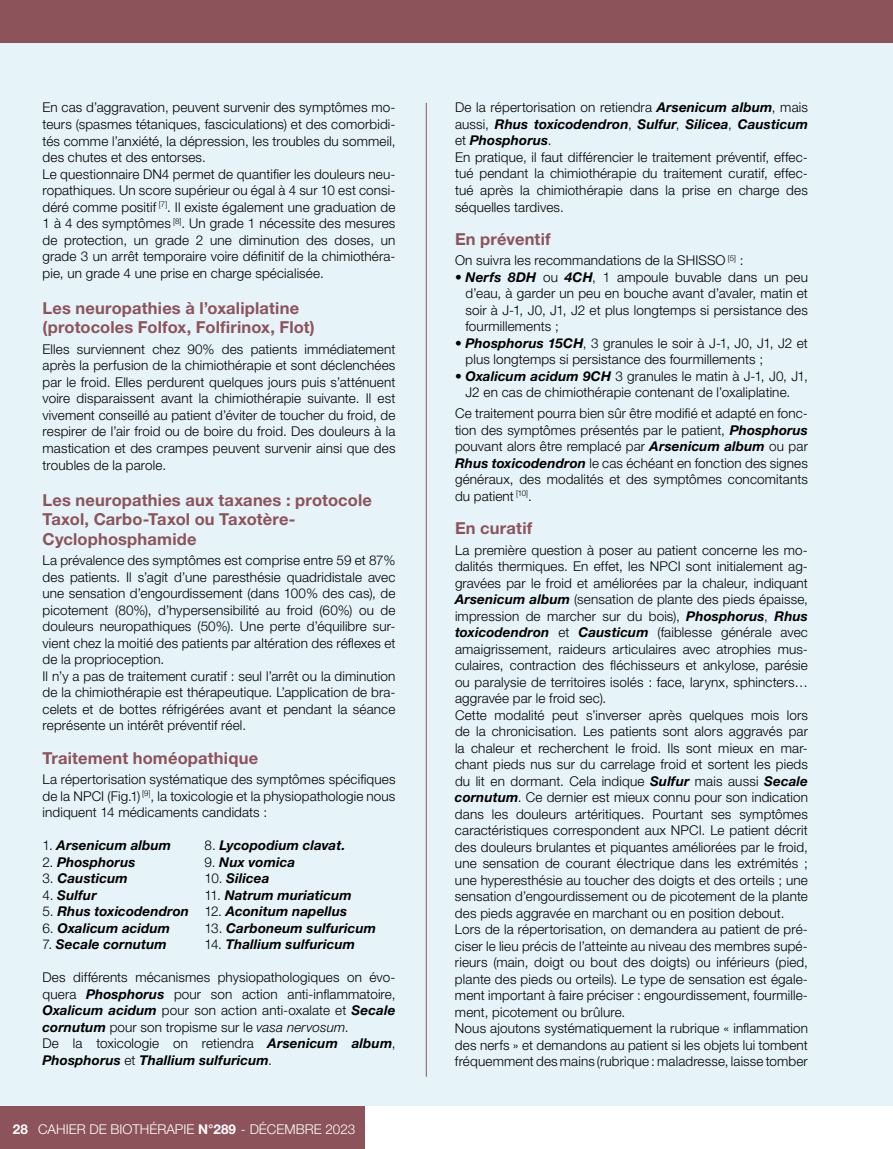
<style>
.page{position:relative;width:893px;height:1149px;background:#fff}
.page>*{position:absolute;margin:0;border:0;box-sizing:border-box;transform-origin:0 0}
.t1{font:700 16.5px/19.5px "Helvetica Neue LT Std";letter-spacing:.01em;color:#8c535a}
.t2{font:300 13.5px/16.5px "Helvetica Neue LT Std";letter-spacing:.01em;color:#000}
.t3{font:italic 700 13.5px "Helvetica Neue LT Std";letter-spacing:.01em;color:#000}
.t4{font:300 13.5px "Helvetica Neue LT Std";color:#fff}
.s1{font-weight:300;font-style:normal}
.s2{font-weight:700;font-style:italic}
.s3{font-style:italic}
.s4{font-weight:700}
</style>
<div class="page">
<div style="left:0;top:1105px;width:365px;height:43px;background:#8c535a"></div>
<div style="left:0;top:0;width:893px;height:1105px;background:#e6f3f8"></div>
<div style="left:0;top:0;width:893px;height:43px;background:#8c535a"></div>
<hr style="left:426px;top:103px;width:1px;height:973px;background:#8c535a">
<p class="t2" style="left:43px;top:99px;width:354px">En cas d’aggravation, peuvent survenir des symptômes mo&shy;teurs (spasmes tétaniques, fasciculations) et des comorbidi&shy;tés comme l’anxiété, la dépression, les troubles du sommeil, des chutes et des entorses.<br>Le questionnaire DN4 permet de quantifier les douleurs neu&shy;ropathiques. Un score supérieur ou égal à 4 sur 10 est consi&shy;déré comme positif <sup>[7]</sup>. Il existe également une graduation de 1 à 4 des symptômes <sup>[8]</sup>. Un grade 1 nécessite des mesures de protection, un grade 2 une diminution des doses, un grade 3 un arrêt temporaire voire définitif de la chimiothéra&shy;pie, un grade 4 une prise en charge spécialisée.</p>
<p class="t1" style="left:43px;top:297px;width:274px">Les neuropathies à l’oxaliplatine (protocoles Folfox, Folfirinox, Flot)</p>
<p class="t2" style="left:43px;top:340px;width:354px;text-align:justify">Elles surviennent chez 90% des patients immédiatement après la perfusion de la chimiothérapie et sont déclenchées par le froid. Elles perdurent quelques jours puis s’atténuent voire disparaissent avant la chimiothérapie suivante. Il est vivement conseillé au patient d’éviter de toucher du froid, de respirer de l’air froid ou de boire du froid. Des douleurs à la mastication et des crampes peuvent survenir ainsi que des troubles de la parole.</p>
<p class="t1" style="left:43px;top:489px;width:331px">Les neuropathies aux taxanes : protocole<br>Taxol, Carbo-Taxol ou Taxotère-<br>Cyclophosphamide</p>
<p class="t2" style="left:43px;top:552px;width:354px">La prévalence des symptômes est comprise entre 59 et 87% des patients. Il s’agit d’une paresthésie quadridistale avec une sensation d’engourdissement (dans 100% des cas), de picotement (80%), d’hypersensibilité au froid (60%) ou de douleurs neuropathiques (50%). Une perte d’équilibre sur&shy;vient chez la moitié des patients par altération des réflexes et de la proprioception.<br>Il n’y a pas de traitement curatif : seul l’arrêt ou la diminution de la chimiothérapie est thérapeutique. L’application de bra&shy;celets et de bottes réfrigérées avant et pendant la séance représente un intérêt préventif réel.</p>
<p class="t1" style="left:43px;top:747px;width:217px">Traitement homéopathique</p>
<p class="t2" style="left:43px;top:770px;width:354px;text-align:justify">La répertorisation systématique des symptômes spécifiques de la NPCI (Fig.1) <sup>[9]</sup>, la toxicologie et la physiopathologie nous indiquent 14 médicaments candidats :</p>
<p class="t3" style="left:43px;top:836px;width:130px"><span class="s1">1.</span> Arsenicum album</p>
<p class="t3" style="left:205px;top:836px;width:142px"><span class="s1">8.</span> Lycopodium clavat.</p>
<p class="t3" style="left:43px;top:853px;width:94px"><span class="s1">2.</span> Phosphorus</p>
<p class="t3" style="left:205px;top:853px;width:92px"><span class="s1">9.</span> Nux vomica</p>
<p class="t3" style="left:43px;top:869px;width:87px"><span class="s1">3.</span> Causticum</p>
<p class="t3" style="left:205px;top:869px;width:66px"><span class="s1">10.</span> Silicea</p>
<p class="t3" style="left:43px;top:886px;width:56px"><span class="s1">4.</span> Sulfur</p>
<p class="t3" style="left:205px;top:886px;width:149px"><span class="s1">11.</span> Natrum muriaticum</p>
<p class="t3" style="left:43px;top:902px;width:306px"><span class="s1">5.</span> Rhus toxicodendron <span class="s1">12.</span> Aconitum napellus</p>
<p class="t3" style="left:43px;top:919px;width:129px"><span class="s1">6.</span> Oxalicum acidum</p>
<p class="t3" style="left:205px;top:919px;width:173px"><span class="s1">13.</span> Carboneum sulfuricum</p>
<p class="t3" style="left:43px;top:935px;width:126px"><span class="s1">7.</span> Secale cornutum</p>
<p class="t3" style="left:205px;top:935px;width:152px"><span class="s1">14.</span> Thallium sulfuricum</p>
<p class="t2" style="left:43px;top:968px;width:354px">Des différents mécanismes physiopathologiques on évo&shy;quera <span class="s2">Phosphorus</span> pour son action anti-inflammatoire, <span class="s2">Oxalicum acidum</span> pour son action anti-oxalate et <span class="s2">Secale cornutum</span> pour son tropisme sur le <span class="s3">vasa nervosum</span>.<br>De la toxicologie on retiendra <span class="s2">Arsenicum album</span>, <span class="s2">Phosphorus</span> et <span class="s2">Thallium sulfuricum</span>.</p>
<p class="t4" style="left:13px;top:1120px;width:344px"><span class="s4">28</span> CAHIER de biothérapie <span class="s4">N°289</span> - décemBRE 2023</p>
<p class="t2" style="left:455px;top:99px;width:354px">De la répertorisation on retiendra <span class="s2">Arsenicum album</span>, mais aussi, <span class="s2">Rhus toxicodendron</span>, <span class="s2">Sulfur</span>, <span class="s2">Silicea</span>, <span class="s2">Causticum </span>et <span class="s2">Phosphorus</span>.<br>En pratique, il faut différencier le traitement préventif, effec&shy;tué pendant la chimiothérapie du traitement curatif, effec&shy;tué après la chimiothérapie dans la prise en charge des séquelles tardives.</p>
<p class="t1" style="left:455px;top:228px;width:97px">En préventif</p>
<p class="t2" style="left:455px;top:252px;width:290px">On suivra les recommandations de la SHISSO <sup>[5]</sup> :</p>
<p class="t2" style="left:465px;top:268px;width:344px;text-align:justify;text-indent:-11px">• <span class="s2">Nerfs 8DH</span> ou <span class="s2">4CH</span>, 1 ampoule buvable dans un peu d’eau, à garder un peu en bouche avant d’avaler, matin et soir à J-1, J0, J1, J2 et plus longtemps si persistance des fourmillements ;</p>
<p class="t2" style="left:465px;top:334px;width:344px;text-indent:-11px">• <span class="s2">Phosphorus 15CH</span>, 3 granules le soir à J-1, J0, J1, J2 et plus longtemps si persistance des fourmillements ;</p>
<p class="t2" style="left:455px;top:367px;width:354px;text-align:center">• <span class="s2">Oxalicum acidum 9CH</span> 3 granules le matin à J-1, J0, J1,<br>J2 en cas de chimiothérapie contenant de l’oxaliplatine.</p>
<p class="t2" style="left:455px;top:405px;width:354px;text-align:justify">Ce traitement pourra bien sûr être modifié et adapté en fonc&shy;tion des symptômes présentés par le patient, <span class="s2">Phosphorus </span>pouvant alors être remplacé par <span class="s2">Arsenicum album</span> ou par <span class="s2">Rhus toxicodendron</span> le cas échéant en fonction des signes généraux, des modalités et des symptômes concomitants du patient <sup>[10]</sup>.</p>
<p class="t1" style="left:455px;top:517px;width:79px">En curatif</p>
<p class="t2" style="left:455px;top:541px;width:354px">La première question à poser au patient concerne les mo&shy;dalités thermiques. En effet, les NPCI sont initialement ag&shy;gravées par le froid et améliorées par la chaleur, indiquant <span class="s2">Arsenicum album</span> (sensation de plante des pieds épaisse, impression de marcher sur du bois), <span class="s2">Phosphorus</span>, <span class="s2">Rhus toxicodendron</span> et <span class="s2">Causticum</span> (faiblesse générale avec amaigrissement, raideurs articulaires avec atrophies mus&shy;culaires, contraction des fléchisseurs et ankylose, parésie ou paralysie de territoires isolés : face, larynx, sphincters… aggravée par le froid sec).<br>Cette modalité peut s’inverser après quelques mois lors de la chronicisation. Les patients sont alors aggravés par la chaleur et recherchent le froid. Ils sont mieux en mar&shy;chant pieds nus sur du carrelage froid et sortent les pieds du lit en dormant. Cela indique <span class="s2">Sulfur</span> mais aussi <span class="s2">Secale cornutum</span>. Ce dernier est mieux connu pour son indication dans les douleurs artéritiques. Pourtant ses symptômes caractéristiques correspondent aux NPCI. Le patient décrit des douleurs brulantes et piquantes améliorées par le froid, une sensation de courant électrique dans les extrémités ; une hyperesthésie au toucher des doigts et des orteils ; une sensation d’engourdissement ou de picotement de la plante des pieds aggravée en marchant ou en position debout.<br>Lors de la répertorisation, on demandera au patient de pré&shy;ciser le lieu précis de l’atteinte au niveau des membres supé&shy;rieurs (main, doigt ou bout des doigts) ou inférieurs (pied, plante des pieds ou orteils). Le type de sensation est égale&shy;ment important à faire préciser : engourdissement, fourmille&shy;ment, picotement ou brûlure.<br>Nous ajoutons systématiquement la rubrique « inflammation des nerfs » et demandons au patient si les objets lui tombent fréquemment des mains (rubrique : maladresse, laisse tomber</p>
</div>
